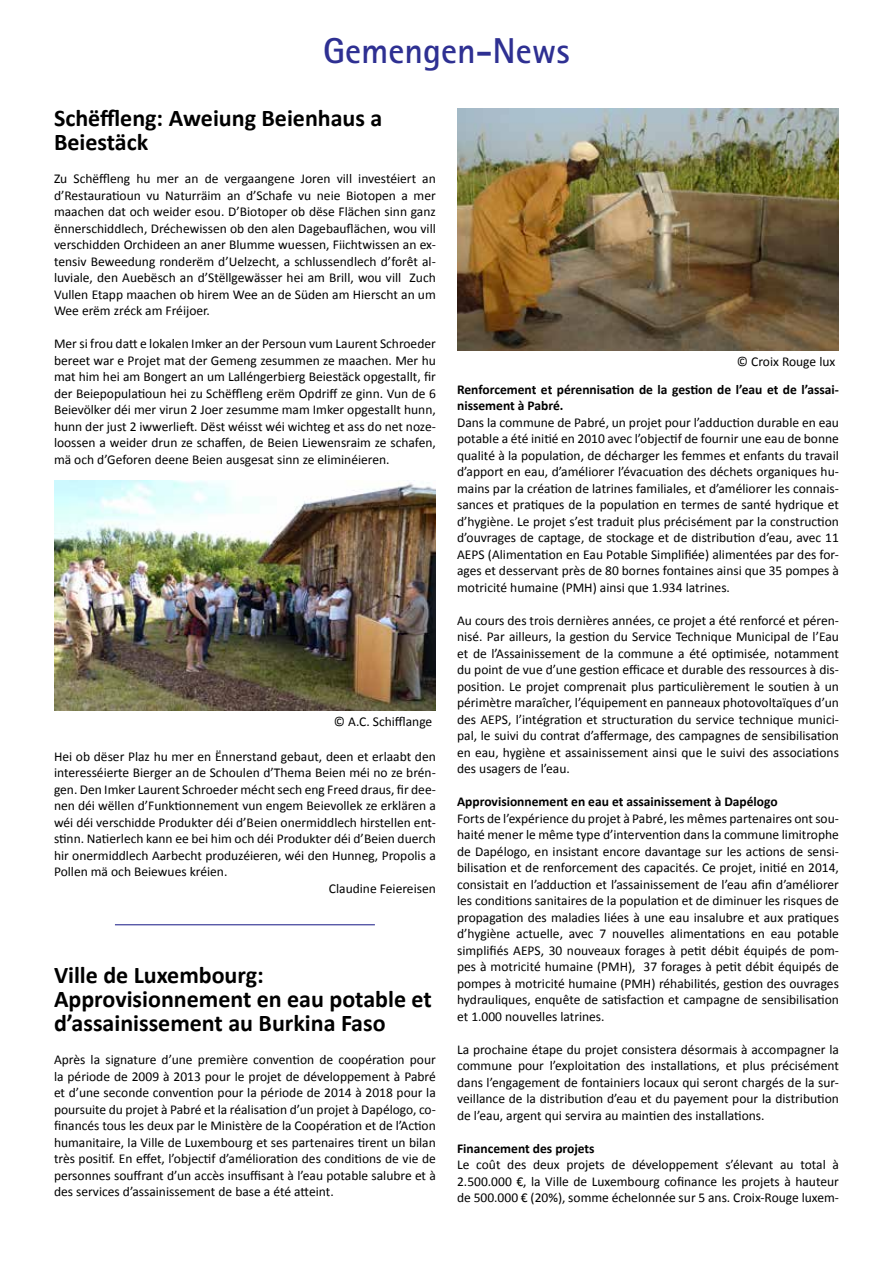
<style>
.page{position:relative;width:893px;height:1263px;background:#fff}
.page>*{position:absolute;margin:0;border:0;box-sizing:border-box;transform-origin:0 0}
.t1{font:700 36px "Rotis Sans Serif";color:#2e3092}
.t2{font:700 24px/24px "Calibri";color:#000}
.t3{font:13.5px/16.5px "Calibri";color:#000;text-align:justify}
.t4{font:700 13.5px/16.5px "Calibri";color:#000}
</style>
<div class="page">
<img style="left:54px;top:480px;width:382px;height:230px">
<img style="left:457px;top:108px;width:382px;height:243px">
<hr style="left:115px;top:924px;width:260px;height:1px;background:#2e3092">
<h1 class="t1" style="left:323px;top:28px;width:248px">Gemengen-News</h1>
<h2 class="t2" style="left:54px;top:106px;width:330px">Schëffleng: Aweiung Beienhaus a<br>Beiestäck</h2>
<p class="t3" style="left:54px;top:171px;width:383px">Zu Schëffleng hu mer an de vergaangene Joren vill investéiert an d’Restauratioun vu Naturräim an d’Schafe vu neie Biotopen a mer maachen dat och weider esou. D’Biotoper ob dëse Flächen sinn ganz ënnerschiddlech, Dréchewissen ob den alen Dagebauflächen, wou vill verschidden Orchideen an aner Blumme wuessen, Fiichtwissen an ex&shy;tensiv Beweedung ronderëm d’Uelzecht, a schlussendlech d’forêt al&shy;luviale, den Auebësch an d’Stëllgewässer hei am Brill, wou vill Zuch Vullen Etapp maachen ob hirem Wee an de Süden am Hierscht an um Wee erëm zréck am Fréijoer.</p>
<p class="t3" style="left:54px;top:336px;width:383px">Mer si frou datt e lokalen Imker an der Persoun vum Laurent Schroeder bereet war e Projet mat der Gemeng zesummen ze maachen. Mer hu mat him hei am Bongert an um Lalléngerbierg Beiestäck opgestallt, fir der Beiepopulatioun hei zu Schëffleng erëm Opdriff ze ginn. Vun de 6<br>Beievölker déi mer virun 2 Joer zesumme mam Imker opgestallt hunn, hunn der just 2 iwwerlieft. Dëst wéisst wéi wichteg et ass do net noze&shy;loossen a weider drun ze schaffen, de Beien Liewensraim ze schafen, mä och d’Geforen deene Beien ausgesat sinn ze eliminéieren.</p>
<p class="t3" style="left:334px;top:713px;width:100px">© A.C. Schifflange</p>
<p class="t3" style="left:54px;top:748px;width:383px">Hei ob dëser Plaz hu mer en Ënnerstand gebaut, deen et erlaabt den</p>
<p class="t3" style="left:54px;top:765px;width:383px">interesséierte Bierger an de Schoulen d’Thema Beien méi no ze brén-</p>
<p class="t3" style="left:54px;top:781px;width:383px">gen. Den Imker Laurent Schroeder mécht sech eng Freed draus, fir dee-</p>
<p class="t3" style="left:54px;top:798px;width:383px">nen déi wëllen d’Funktionnement vun engem Beievollek ze erklären a</p>
<p class="t3" style="left:54px;top:814px;width:383px">wéi déi verschidde Produkter déi d’Beien onermiddlech hirstellen ent-</p>
<p class="t3" style="left:54px;top:831px;width:383px">stinn. Natierlech kann ee bei him och déi Produkter déi d’Beien duerch</p>
<p class="t3" style="left:54px;top:847px;width:383px">hir onermiddlech Aarbecht produzéieren, wéi den Hunneg, Propolis a</p>
<p class="t3" style="left:54px;top:864px;width:175px">Pollen mä och Beiewues kréien.</p>
<p class="t3" style="left:329px;top:880px;width:108px">Claudine Feiereisen</p>
<h2 class="t2" style="left:54px;top:963px;width:379px">Ville de Luxembourg:<br>Approvisionnement en eau potable et d’assainissement au Burkina Faso</h2>
<p class="t3" style="left:54px;top:1051px;width:383px">Après la signature d’une première convention de coopération pour la période de 2009 à 2013 pour le projet de développement à Pabré et d’une seconde convention pour la période de 2014 à 2018 pour la poursuite du projet à Pabré et la réalisation d’un projet à Dapélogo, co&shy;financés tous les deux par le Ministère de la Coopération et de l’Action humanitaire, la Ville de Luxembourg et ses partenaires tirent un bilan très positif. En effet, l’objectif d’amélioration des conditions de vie de personnes souffrant d’un accès insuffisant à l’eau potable salubre et à des services d’assainissement de base a été atteint.</p>
<p class="t3" style="left:737px;top:354px;width:100px">© Croix Rouge lux</p>
<p class="t4" style="left:457px;top:381px;width:383px">Renforcement et pérennisation de la gestion de l’eau et de l’assai&shy;nissement à Pabré.</p>
<p class="t3" style="left:457px;top:414px;width:383px">Dans la commune de Pabré, un projet pour l’adduction durable en eau potable a été initié en 2010 avec l’objectif de fournir une eau de bonne qualité à la population, de décharger les femmes et enfants du travail d’apport en eau, d’améliorer l’évacuation des déchets organiques hu&shy;mains par la création de latrines familiales, et d’améliorer les connais&shy;sances et pratiques de la population en termes de santé hydrique et d’hygiène. Le projet s’est traduit plus précisément par la construction d’ouvrages de captage, de stockage et de distribution d’eau, avec 11<br>AEPS (Alimentation en Eau Potable Simplifiée) alimentées par des for&shy;ages et desservant près de 80 bornes fontaines ainsi que 35 pompes à motricité humaine (PMH) ainsi que 1.934 latrines.</p>
<p class="t3" style="left:457px;top:612px;width:383px">Au cours des trois dernières années, ce projet a été renforcé et péren&shy;nisé. Par ailleurs, la gestion du Service Technique Municipal de l’Eau et de l’Assainissement de la commune a été optimisée, notamment du point de vue d’une gestion efficace et durable des ressources à dis&shy;position. Le projet comprenait plus particulièrement le soutien à un périmètre maraîcher, l’équipement en panneaux photovoltaïques d’un des AEPS, l’intégration et structuration du service technique munici&shy;pal, le suivi du contrat d’affermage, des campagnes de sensibilisation en eau, hygiène et assainissement ainsi que le suivi des associations des usagers de l’eau.</p>
<p class="t4" style="left:457px;top:794px;width:322px">Approvisionnement en eau et assainissement à Dapélogo</p>
<p class="t3" style="left:457px;top:810px;width:383px">Forts de l’expérience du projet à Pabré, les mêmes partenaires ont sou&shy;haité mener le même type d’intervention dans la commune limitrophe de Dapélogo, en insistant encore davantage sur les actions de sensi&shy;bilisation et de renforcement des capacités. Ce projet, initié en 2014, consistait en l’adduction et l’assainissement de l’eau afin d’améliorer les conditions sanitaires de la population et de diminuer les risques de propagation des maladies liées à une eau insalubre et aux pratiques d’hygiène actuelle, avec 7 nouvelles alimentations en eau potable simplifiés AEPS, 30 nouveaux forages à petit débit équipés de pom&shy;pes à motricité humaine (PMH), 37 forages à petit débit équipés de pompes à motricité humaine (PMH) réhabilités, gestion des ouvrages hydrauliques, enquête de satisfaction et campagne de sensibilisation et 1.000 nouvelles latrines.</p>
<p class="t3" style="left:457px;top:1041px;width:383px">La prochaine étape du projet consistera désormais à accompagner la commune pour l’exploitation des installations, et plus précisément dans l’engagement de fontainiers locaux qui seront chargés de la sur&shy;veillance de la distribution d’eau et du payement pour la distribution de l’eau, argent qui servira au maintien des installations.</p>
<p class="t4" style="left:457px;top:1140px;width:139px">Financement des projets</p>
<p class="t3" style="left:457px;top:1157px;width:383px">Le coût des deux projets de développement s’élevant au total à 2.500.000 €, la Ville de Luxembourg cofinance les projets à hauteur de 500.000 € (20%), somme échelonnée sur 5 ans. Croix-Rouge luxem-</p>
</div>
